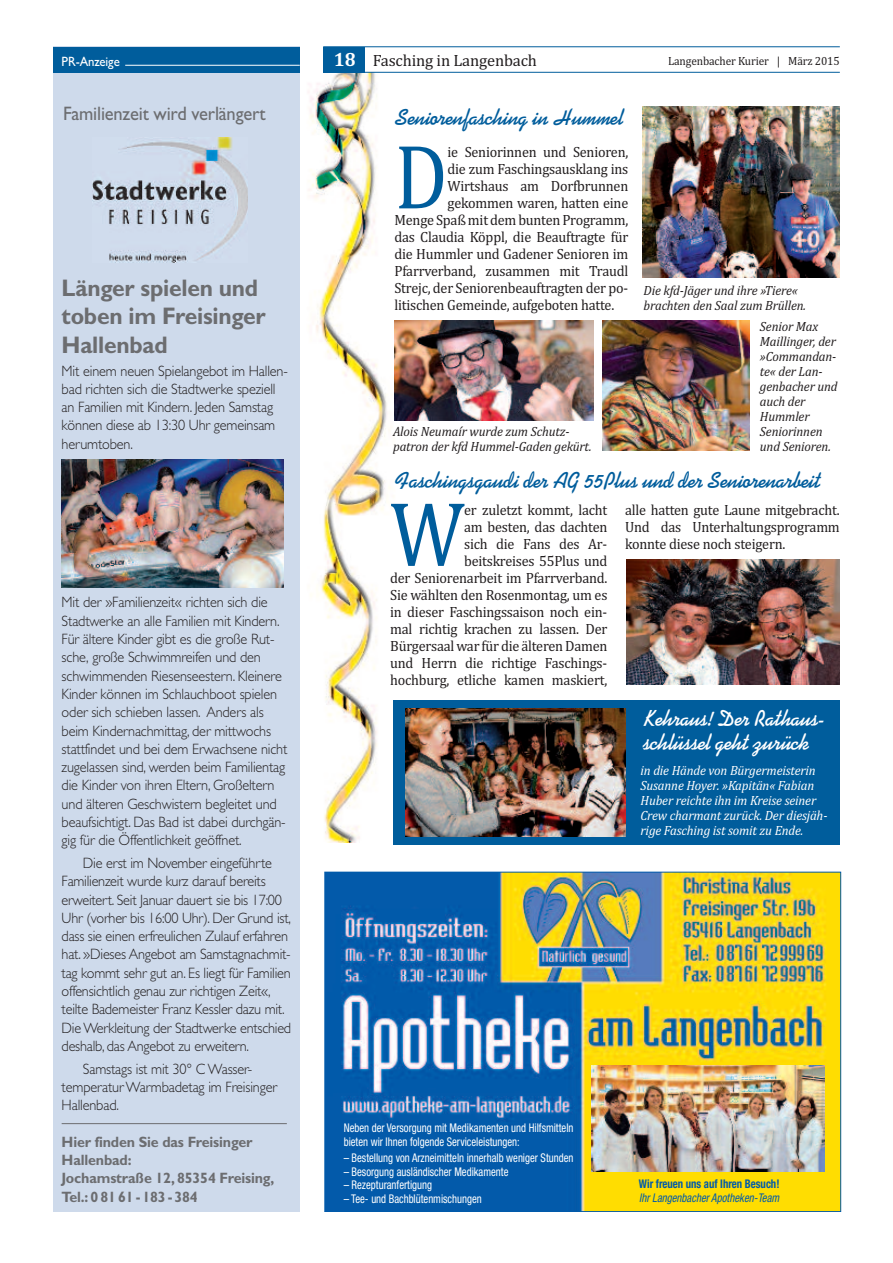
<style>
.page{position:relative;width:893px;height:1263px;background:#fff}
.page>*{position:absolute;margin:0;border:0;box-sizing:border-box;transform-origin:0 0}
.t1{font:92.7px "Cambria";color:#005d9c;scale:.87 1}
.t2{font:700 25.5px "Swing";letter-spacing:-.01em;color:#005d9c;scale:.95 1}
.t3{font:700 25.5px/24px "Swing";letter-spacing:-.01em;color:#fff;scale:.95 1}
.t4{font:700 24px/28.5px "Gill Sans";letter-spacing:-.01em;color:#6c6d70;scale:.95 1}
.t5{font:19.5px "Gill Sans";letter-spacing:-.01em;color:#6c6d70;scale:.95 1}
.t6{font:16.5px "Cambria";letter-spacing:-.01em;color:#231f20}
.t7{font:300 15px/18.3px "Gill Sans";letter-spacing:-.01em;color:#231f20;scale:.95 1}
.t8{font:15px/17px "Cambria";letter-spacing:-.015em;color:#231f20;text-align:right;scale:.95 1}
.t9{font:700 15px/18.3px "Gill Sans";letter-spacing:-.01em;color:#6c6d70;scale:.95 1}
.t10{font:italic 13.5px/15px "Cambria";letter-spacing:-.01em;color:#231f20;scale:.95 1}
.t11{font:italic 13.5px/15px "Cambria";letter-spacing:-.01em;color:#fff;scale:.95 1}
.t12{font:13.5px "Gill Sans TT";letter-spacing:-.01em;color:#fff;scale:.95 1}
.t13{font:12px/13.5px "Helvetica Neue Condensed+PRTYOE";color:#fff;scale:.9 1}
.t14{font:12px "Helvetica Neue Condensed Obl+TDQOKK";letter-spacing:.005em;color:#015aaa;scale:.9 1}
.t15{font:12px "Helvetica Neue Bold Cond+XLQEQS";color:#015aaa;scale:.9 1}
.t16{font:12px "Cambria";letter-spacing:-.01em;color:#231f20;scale:.95 1}
.s1{font-weight:700;font-size:19.5px;color:#fff}
</style>
<div class="page">
<img style="left:326px;top:874px;width:513px;height:336px">
<img style="left:591px;top:1065px;width:233px;height:106px">
<img style="left:308px;top:73px;width:88px;height:770px">
<div style="left:323px;top:47px;width:41px;height:25px;background:#005d9c"></div>
<hr style="left:323px;top:46px;width:517px;height:1px;background:#005d9c">
<hr style="left:323px;top:72px;width:517px;height:1px;background:#005d9c">
<div style="left:53px;top:47px;width:247px;height:1165px;background:#cedaeb"></div>
<div style="left:53px;top:47px;width:247px;height:25px;background:#005d9c"></div>
<img style="left:92px;top:137px;width:156px;height:126px">
<hr style="left:62px;top:1123px;width:225px;height:1px;background:#6c6d70">
<hr style="left:125px;top:65px;width:175px;height:1px;background:#fff">
<img style="left:643px;top:106px;width:197px;height:172px">
<img style="left:394px;top:321px;width:199px;height:100px">
<img style="left:602px;top:321px;width:148px;height:129px">
<img style="left:626px;top:559px;width:214px;height:125px">
<div style="left:393px;top:701px;width:447px;height:144px;background:#005d9c"></div>
<img style="left:406px;top:709px;width:219px;height:128px">
<img style="left:62px;top:459px;width:222px;height:128px">
<p class="t12" style="left:62px;top:53px;width:63px">PR-Anzeige</p>
<h3 class="t5" style="left:63px;top:106px;width:215px">Familienzeit wird verlängert</h3>
<h3 class="t4" style="left:62px;top:276px;width:216px">Länger spielen und toben im Freisinger<br>Hallenbad</h3>
<p class="t7" style="left:62px;top:363px;width:240px">Mit einem neuen Spielangebot im Hallen&shy;bad richten sich die Stadtwerke speziell an Familien mit Kindern. Jeden Samstag können diese ab 13:30 Uhr gemeinsam herumtoben.</p>
<p class="t7" style="left:62px;top:595px;width:239px">Mit der »Familienzeit« richten sich die Stadtwerke an alle Familien mit Kindern.<br>Für ältere Kinder gibt es die große Rut&shy;sche, große Schwimmreifen und den schwimmenden Riesenseestern. Kleinere Kinder können im Schlauchboot spielen oder sich schieben lassen. Anders als beim Kindernachmittag, der mittwochs stattfindet und bei dem Erwachsene nicht zugelassen sind, werden beim Familientag die Kinder von ihren Eltern, Großeltern und älteren Geschwistern begleitet und beaufsichtigt. Das Bad ist dabei durchgän&shy;gig für die Öffentlichkeit geöffnet.</p>
<p class="t7" style="left:62px;top:855px;width:243px;text-indent:21px">Die erst im November eingeführte Familienzeit wurde kurz darauf bereits erweitert. Seit Januar dauert sie bis 17:00<br>Uhr (vorher bis 16:00 Uhr). Der Grund ist, dass sie einen erfreulichen Zulauf erfahren hat. »Dieses Angebot am Samstagnachmit&shy;tag kommt sehr gut an. Es liegt für Familien offensichtlich genau zur richtigen Zeit«, teilte Bademeister Franz Kessler dazu mit.<br>Die Werkleitung der Stadtwerke entschied deshalb, das Angebot zu erweitern.</p>
<p class="t7" style="left:62px;top:1061px;width:228px;text-indent:21px">Samstags ist mit 30° C Wasser&shy;temperatur Warmbadetag im Freisinger<br>Hallenbad.</p>
<p class="t9" style="left:62px;top:1134px;width:225px">Hier finden Sie das Freisinger<br>Hallenbad:<br>Jochamstraße 12, 85354 Freising,<br>Tel.: 0 81 61 - 183 - 384</p>
<p class="t6" style="left:334px;top:50px;width:205px"><span class="s1">18</span> Fasching in Langenbach</p>
<p class="t16" style="left:668px;top:53px;width:182px">Langenbacher Kurier | März 2015</p>
<h2 class="t2" style="left:394px;top:102px;width:242px">Seniorenfasching in Hummel</h2>
<h1 class="t1" style="left:394px;top:122px;width:63px">D</h1>
<p class="t8" style="left:447px;top:144px;width:192px">ie Seniorinnen und Senioren,</p>
<p class="t8" style="left:447px;top:161px;width:192px">die zum Faschingsausklang ins</p>
<p class="t8" style="left:447px;top:178px;width:192px">Wirtshaus am Dorfbrunnen</p>
<p class="t8" style="left:447px;top:195px;width:192px">gekommen waren, hatten eine</p>
<p class="t8" style="left:394px;top:212px;width:248px">Menge SpaßmitdembuntenProgramm,</p>
<p class="t8" style="left:394px;top:229px;width:248px">das Claudia Köppl, die Beauftragte für</p>
<p class="t8" style="left:394px;top:246px;width:248px">die Hummler und Gadener Senioren im</p>
<p class="t8" style="left:394px;top:263px;width:248px">Pfarrverband, zusammen mit Traudl</p>
<p class="t8" style="left:394px;top:280px;width:247px">Strejc, der Seniorenbeauftragten der po-</p>
<p class="t8" style="left:394px;top:297px;width:233px">litischen Gemeinde, aufgeboten hatte.</p>
<p class="t10" style="left:644px;top:283px;width:173px">Die kfd-Jäger und ihre »Tiere« brachten den Saal zum Brüllen.</p>
<p class="t10" style="left:760px;top:319px;width:83px">Senior Max<br>Maillinger, der »Commandan&shy;te« der Lan&shy;genbacher und auch der<br>Hummler<br>Seniorinnen und Senioren.</p>
<h2 class="t2" style="left:394px;top:464px;width:449px">Faschingsgaudi der AG 55Plus und der Seniorenarbeit</h2>
<p class="t10" style="left:393px;top:423px;width:211px">Alois Neumaír wurde zum Schutz&shy;patron der kfd Hummel-Gaden gekürt.</p>
<h1 class="t1" style="left:390px;top:479px;width:87px">W</h1>
<p class="t8" style="left:390px;top:501px;width:230px">er zuletzt kommt, lacht<br>am besten, das dachten<br>sich die Fans des Ar&shy;beitskreises 55Plus und<br>der Seniorenarbeit im Pfarrverband.<br>Sie wählten den Rosenmontag, um es in dieser Faschingssaison noch ein&shy;mal richtig krachen zu lassen. Der<br>Bürgersaalwar fürdie älterenDamen und Herrn die richtige Faschings&shy;hochburg, etliche kamen maskiert,</p>
<p class="t8" style="left:625px;top:501px;width:228px;text-align:justify">alle hatten gute Laune mitgebracht.<br>Und das Unterhaltungsprogramm konnte diese noch steigern.</p>
<h2 class="t3" style="left:643px;top:705px;width:193px">Kehraus! Der Rathaus&shy;schlüssel geht zurück</h2>
<p class="t11" style="left:640px;top:763px;width:198px">in die Hände von Bürgermeisterin Susanne Hoyer. »Kapitän« Fabian Huber reichte ihn im Kreise seiner Crew charmant zurück. Der diesjäh&shy;rige Fasching ist somit zu Ende.</p>
<p class="t13" style="left:344px;top:1122px;width:257px">Neben der Versorgung mit Medikamenten und Hilfsmitteln bieten wir Ihnen folgende Serviceleistungen:</p>
<p class="t13" style="left:344px;top:1152px;width:257px">– Bestellung von Arzneimitteln innerhalb weniger Stunden</p>
<p class="t13" style="left:344px;top:1166px;width:185px">– Besorgung ausländischer Medikamente</p>
<p class="t13" style="left:344px;top:1179px;width:100px">– Rezepturanfertigung</p>
<p class="t13" style="left:344px;top:1193px;width:155px">– Tee- und Bachblütenmischungen</p>
<p class="t15" style="left:639px;top:1179px;width:158px">Wir freuen uns auf Ihren Besuch!</p>
<p class="t14" style="left:639px;top:1193px;width:157px">Ihr Langenbacher Apotheken-Team</p>
</div>
